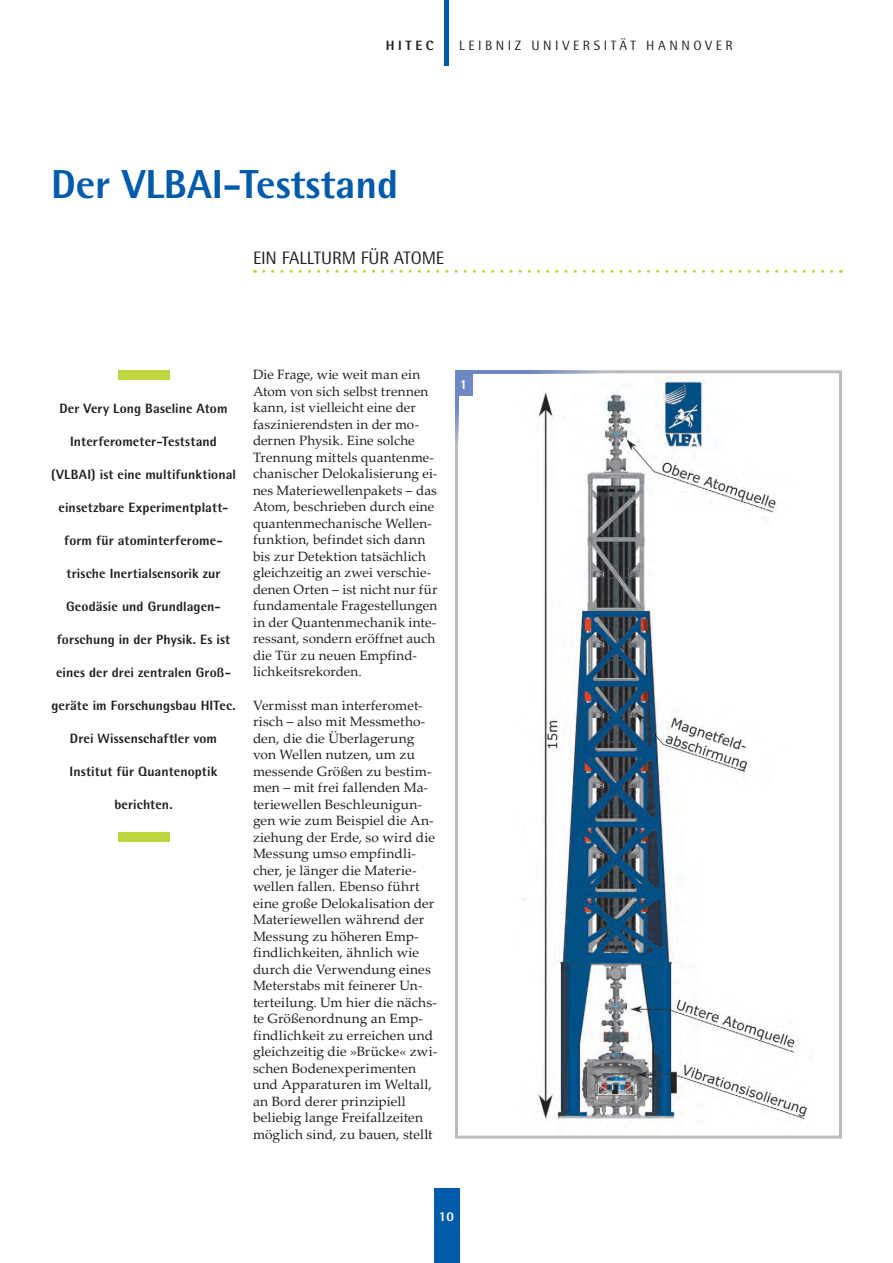
<style>
.page{position:relative;width:893px;height:1263px;background:#fff}
.page>*{position:absolute;margin:0;border:0;box-sizing:border-box;transform-origin:0 0}
.t1{font:800 40.5px "Rotis Semi Sans";letter-spacing:-.005em;color:#015aaa}
.t2{font:18px "Rotis Semi Sans";letter-spacing:-.005em;color:#231f20}
.t3{font:13.5px/16.5px "Palatino Linotype";letter-spacing:.005em;color:#231f20}
.t4{font:800 13.5px "Rotis Semi Sans";letter-spacing:.01em;color:#231f20}
.t5{font:13.5px "Rotis Semi Sans";letter-spacing:.26em;color:#231f20}
.t6{font:800 13.5px "Rotis Semi Sans";color:#fff}
</style>
<div class="page">
<div style="left:444px;top:0;width:5px;height:66px;background:#015aaa"></div>
<div style="left:434px;top:1188px;width:25px;height:75px;background:#015aaa"></div>
<div style="left:118px;top:370px;width:51px;height:10px;background:#bdd63e"></div>
<div style="left:118px;top:832px;width:51px;height:10px;background:#bdd63e"></div>
<svg style="left:264px;top:270px;width:577px;height:3px"></svg>
<img style="left:522px;top:374px;width:285px;height:749px">
<div style="left:455px;top:370px;width:387px;height:769px;border:3px solid #babbbe"></div>
<hr style="left:455px;top:370px;width:3px;height:92px;background:#6d88c5">
<hr style="left:455px;top:370px;width:185px;height:3px;background:#6d88c5">
<div style="left:455px;top:370px;width:17px;height:26px;background:#6d88c5"></div>
<p class="t4" style="left:386px;top:36px;width:49px">HITEC</p>
<p class="t5" style="left:459px;top:37px;width:275px">LEIBNIZ UNIVERSITÄT HANNOVER</p>
<h1 class="t1" style="left:51px;top:159px;width:349px">Der VLBAI-Teststand</h1>
<h2 class="t2" style="left:253px;top:247px;width:193px">EIN FALLTURM FÜR ATOME</h2>
<p class="t4" style="left:60px;top:399px;width:170px">Der Very Long Baseline Atom</p>
<p class="t4" style="left:70px;top:432px;width:148px">Interferometer-Teststand</p>
<p class="t4" style="left:51px;top:465px;width:186px">(VLBAI) ist eine multifunktional</p>
<p class="t4" style="left:59px;top:498px;width:171px">einsetzbare Experimentplatt-</p>
<p class="t4" style="left:64px;top:531px;width:160px">form für atominterferome-</p>
<p class="t4" style="left:66px;top:564px;width:156px">trische Inertialsensorik zur</p>
<p class="t4" style="left:66px;top:597px;width:156px">Geodäsie und Grundlagen-</p>
<p class="t4" style="left:57px;top:630px;width:175px">forschung in der Physik. Es ist</p>
<p class="t4" style="left:56px;top:663px;width:176px">eines der drei zentralen Groß-</p>
<p class="t4" style="left:51px;top:696px;width:186px">geräte im Forschungsbau HITec.</p>
<p class="t4" style="left:70px;top:729px;width:149px">Drei Wissenschaftler vom</p>
<p class="t4" style="left:70px;top:762px;width:149px">Institut für Quantenoptik</p>
<p class="t4" style="left:114px;top:795px;width:60px">berichten.</p>
<p class="t3" style="left:253px;top:366px;width:186px">Die Frage, wie weit man ein<br>Atom von sich selbst trennen kann, ist vielleicht eine der faszinierendsten in der mo&shy;dernen Physik. Eine solche<br>Trennung mittels quantenme&shy;chanischer Delokalisierung ei&shy;nes Materiewellenpakets – das<br>Atom, beschrieben durch eine quantenmechanische Wellen&shy;funktion, befindet sich dann bis zur Detektion tatsächlich gleichzeitig an zwei verschie&shy;denen Orten – ist nicht nur für fundamentale Fragestellungen in der Quantenmechanik inte&shy;ressant, sondern eröffnet auch die Tür zu neuen Empfind&shy;lichkeitsrekorden.</p>
<p class="t3" style="left:253px;top:696px;width:186px">Vermisst man interferomet&shy;risch – also mit Messmetho&shy;den, die die Überlagerung von Wellen nutzen, um zu messende Größen zu bestim&shy;men – mit frei fallenden Ma&shy;teriewellen Beschleunigun&shy;gen wie zum Beispiel die An&shy;ziehung der Erde, so wird die<br>Messung umso empfindli&shy;cher, je länger die Materie&shy;wellen fallen. Ebenso führt eine große Delokalisation der<br>Materiewellen während der<br>Messung zu höheren Emp&shy;findlichkeiten, ähnlich wie durch die Verwendung eines<br>Meterstabs mit feinerer Un&shy;terteilung. Um hier die nächs&shy;te Größenordnung an Emp&shy;findlichkeit zu erreichen und gleichzeitig die »Brücke« zwi&shy;schen Bodenexperimenten und Apparaturen im Weltall, an Bord derer prinzipiell beliebig lange Freifallzeiten möglich sind, zu bauen, stellt</p>
<p class="t6" style="left:460px;top:375px;width:9px">1</p>
<p class="t6" style="left:439px;top:1208px;width:17px">10</p>
</div>
